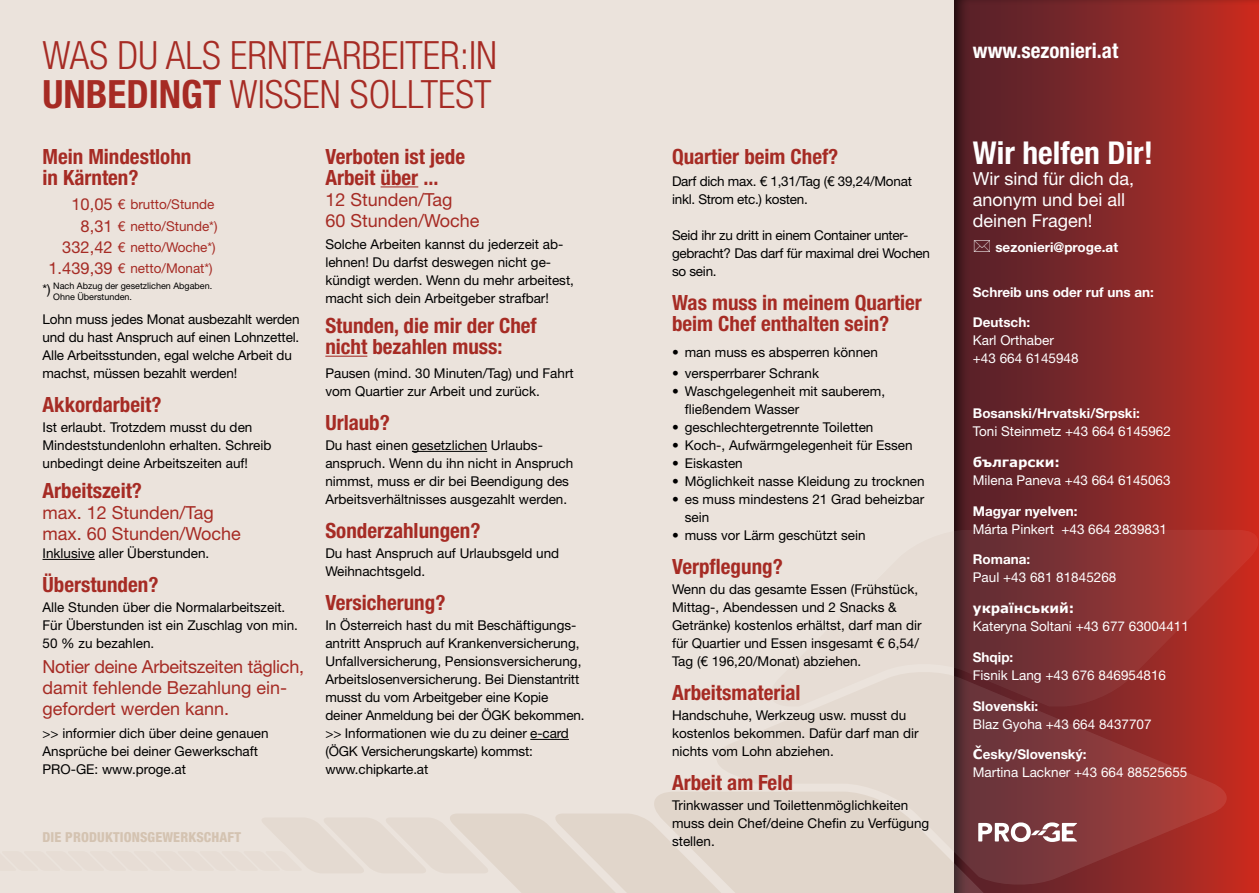
<style>
.page{position:relative;width:1259px;height:893px;background:#ebe3dc}
.page>*{position:absolute;margin:0;border:0;box-sizing:border-box;transform-origin:0 0}
.t1{font:300 condensed 39px/39px "Helvetica Neue LT Std";color:#a62b24}
.t2{font:700 condensed 31.5px "Helvetica Neue LT Std";color:#fff}
.t3{font:700 condensed 21px/21px "Helvetica Neue LT Std";color:#a62b24}
.t4{font:700 condensed 21px "Helvetica Neue LT Std";color:#fff}
.t5{font:18px/21px "Helvetica Neue LT Std";color:#a62b24}
.t6{font:18px/21px "Helvetica Neue LT Std";color:#fff}
.t7{font:800 condensed 13.8px "Helvetica Neue LT Std";letter-spacing:.01em;color:#d4c3b1}
.t8{font:13.5px/18px "Helvetica Neue LT Std";color:#000}
.t9{font:13.5px/18px "Helvetica Neue LT Std";color:#fff}
.t10{font:13.5px/18px "Helvetica Neue LT Std";letter-spacing:-.02em;color:#000}
.t11{font:700 13.5px "Helvetica Neue LT Std";color:#fff}
.t12{font:13.5px "Helvetica Neue LT Std";color:#a62b24}
.t13{font:700 13.5px "Verdana";color:#fff}
.t14{font:9px/10.8px "Helvetica Neue LT Std";color:#000}
.s1{font-weight:700}
.s2{font-size:16.5px}
.s3{font-size:13.5px}
.s4{font-family:"Verdana";font-weight:700}
</style>
<div class="page">
<svg style="left:262px;top:814px;width:390px;height:79px"></svg>
<svg style="left:652px;top:792px;width:301px;height:101px;fill:#e1d6cb"></svg>
<svg style="left:715px;top:673px;width:238px;height:213px;fill:#e4dad1"></svg>
<div style="left:953px;top:0;width:306px;height:893px;background:#000;opacity:.75"></div>
<svg style="left:955px;top:530px;width:304px;height:176px;background:#8e302f"></svg>
<svg style="left:955px;top:670px;width:273px;height:216px;background:#8e3130"></svg>
<svg style="left:955px;top:792px;width:158px;height:101px;background:#7c3f43"></svg>
<hr style="left:43px;top:559px;width:52px;height:1px;background:#000">
<hr style="left:380px;top:186px;width:38px;height:1px;background:#a62b24">
<hr style="left:325px;top:356px;width:42px;height:1px;background:#a62b24">
<hr style="left:412px;top:451px;width:75px;height:1px;background:#000">
<hr style="left:530px;top:739px;width:39px;height:1px;background:#000">
<svg style="left:974px;top:240px;width:16px;height:12px"></svg>
<h1 class="t1" style="left:43px;top:35px;width:456px">WAS DU ALS ERNTEARBEITER:IN<br><span class="s1">UNBEDINGT</span> WISSEN SOLLTEST</h1>
<h3 class="t3" style="left:43px;top:146px;width:150px">Mein Mindestlohn in Kärnten?</h3>
<p class="t12" style="left:71px;top:196px;width:145px"><span class="s2">10,05</span> € brutto/Stunde</p>
<p class="t12" style="left:81px;top:218px;width:138px"><span class="s2">8,31</span> € netto/Stunde*)</p>
<p class="t12" style="left:62px;top:239px;width:155px"><span class="s2">332,42</span> € netto/Woche*)</p>
<p class="t12" style="left:48px;top:260px;width:166px"><span class="s2">1.439,39</span> € netto/Monat*)</p>
<p class="t14" style="left:53px;top:281px;width:161px;text-indent:-11px"><span class="s3">*)</span> Nach Abzug der gesetzlichen Abgaben.<br>Ohne Überstunden.</p>
<p class="t8" style="left:43px;top:310px;width:258px">Lohn muss jedes Monat ausbezahlt werden und du hast Anspruch auf einen Lohnzettel.<br>Alle Arbeitsstunden, egal welche Arbeit du machst, müssen bezahlt werden!</p>
<h3 class="t3" style="left:43px;top:394px;width:120px">Akkordarbeit?</h3>
<p class="t8" style="left:43px;top:418px;width:230px">Ist erlaubt. Trotzdem musst du den<br>Mindeststundenlohn erhalten. Schreib unbedingt deine Arbeitszeiten auf!</p>
<h3 class="t3" style="left:43px;top:480px;width:101px">Arbeitszeit?</h3>
<h3 class="t5" style="left:43px;top:502px;width:200px">max. 12 Stunden/Tag max. 60 Stunden/Woche</h3>
<p class="t8" style="left:43px;top:544px;width:168px">Inklusive aller Überstunden.</p>
<h3 class="t3" style="left:43px;top:574px;width:117px">Überstunden?</h3>
<p class="t8" style="left:43px;top:598px;width:257px">Alle Stunden über die Normalarbeitszeit.<br>Für Überstunden ist ein Zuschlag von min.<br>50 % zu bezahlen.</p>
<h3 class="t5" style="left:43px;top:656px;width:263px">Notier deine Arbeitszeiten täglich, damit fehlende Bezahlung ein&shy;gefordert werden kann.</h3>
<p class="t8" style="left:43px;top:724px;width:228px">&gt;&gt; informier dich über deine genauen<br>Ansprüche bei deiner Gewerkschaft<br>PRO-GE: www.proge.at</p>
<p class="t7" style="left:43px;top:828px;width:200px">DIE PRODUKTIONSGEWERKSCHAFT</p>
<h3 class="t3" style="left:325px;top:146px;width:141px">Verboten ist jede<br>Arbeit über ...</h3>
<h3 class="t5" style="left:325px;top:189px;width:156px">12 Stunden/Tag<br>60 Stunden/Woche</h3>
<p class="t8" style="left:325px;top:235px;width:250px">Solche Arbeiten kannst du jederzeit ab&shy;lehnen! Du darfst deswegen nicht ge&shy;kündigt werden. Wenn du mehr arbeitest, macht sich dein Arbeitgeber strafbar!</p>
<h3 class="t3" style="left:325px;top:315px;width:213px">Stunden, die mir der Chef nicht bezahlen muss:</h3>
<p class="t8" style="left:325px;top:364px;width:250px">Pausen (mind. 30 Minuten/Tag) und Fahrt vom Quartier zur Arbeit und zurück.</p>
<h3 class="t3" style="left:325px;top:412px;width:66px">Urlaub?</h3>
<p class="t8" style="left:325px;top:436px;width:249px">Du hast einen gesetzlichen Urlaubs&shy;anspruch. Wenn du ihn nicht in Anspruch nimmst, muss er dir bei Beendigung des Arbeitsverhältnisses ausgezahlt werden.</p>
<h3 class="t3" style="left:325px;top:520px;width:157px">Sonderzahlungen?</h3>
<p class="t8" style="left:325px;top:544px;width:235px">Du hast Anspruch auf Urlaubsgeld und<br>Weihnachtsgeld.</p>
<h3 class="t3" style="left:325px;top:592px;width:122px">Versicherung?</h3>
<p class="t8" style="left:325px;top:616px;width:261px">In Österreich hast du mit Beschäftigungs&shy;antritt Anspruch auf Krankenversicherung, Unfallversicherung, Pensionsversicherung, Arbeitslosenversicherung. Bei Dienstantritt musst du vom Arbeitgeber eine Kopie deiner Anmeldung bei der ÖGK bekommen. &gt;&gt; Informationen wie du zu deiner e-card (ÖGK Versicherungskarte) kommst: www.chipkarte.at</p>
<h3 class="t3" style="left:672px;top:146px;width:168px">Quartier beim Chef?</h3>
<p class="t10" style="left:672px;top:172px;width:241px">Darf dich max. € 1,31/Tag (€ 39,24/Monat inkl. Strom etc.) kosten.</p>
<p class="t10" style="left:672px;top:226px;width:259px">Seid ihr zu dritt in einem Container unter&shy;gebracht? Das darf für maximal drei Wochen so sein.</p>
<h3 class="t3" style="left:672px;top:292px;width:251px">Was muss in meinem Quartier beim Chef enthalten sein?</h3>
<p class="t8" style="left:672px;top:343px;width:207px">• man muss es absperren können</p>
<p class="t8" style="left:672px;top:364px;width:149px">• versperrbarer Schrank</p>
<p class="t8" style="left:685px;top:382px;width:202px;text-indent:-13px">• Waschgelegenheit mit sauberem, fließendem Wasser</p>
<p class="t8" style="left:672px;top:418px;width:203px">• geschlechtergetrennte Toiletten</p>
<p class="t8" style="left:672px;top:436px;width:242px">• Koch-, Aufwärmgelegenheit für Essen</p>
<p class="t8" style="left:672px;top:454px;width:72px">• Eiskasten</p>
<p class="t8" style="left:672px;top:472px;width:254px">• Möglichkeit nasse Kleidung zu trocknen</p>
<p class="t8" style="left:685px;top:490px;width:241px;text-indent:-13px">• es muss mindestens 21 Grad beheizbar sein</p>
<p class="t8" style="left:672px;top:526px;width:195px">• muss vor Lärm geschützt sein</p>
<h3 class="t3" style="left:672px;top:556px;width:112px">Verpflegung?</h3>
<p class="t8" style="left:672px;top:580px;width:251px">Wenn du das gesamte Essen (Frühstück, Mittag-, Abendessen und 2 Snacks &amp; Getränke) kostenlos erhältst, darf man dir für Quartier und Essen insgesamt € 6,54/ Tag (€ 196,20/Monat) abziehen.</p>
<h3 class="t3" style="left:672px;top:682px;width:130px">Arbeitsmaterial</h3>
<p class="t8" style="left:672px;top:706px;width:248px">Handschuhe, Werkzeug usw. musst du kostenlos bekommen. Dafür darf man dir nichts vom Lohn abziehen.</p>
<h3 class="t3" style="left:672px;top:772px;width:122px">Arbeit am Feld</h3>
<p class="t8" style="left:672px;top:796px;width:259px">Trinkwasser und Toilettenmöglichkeiten muss dein Chef/deine Chefin zu Verfügung stellen.</p>
<h3 class="t4" style="left:973px;top:37px;width:147px">www.sezonieri.at</h3>
<h2 class="t2" style="left:973px;top:134px;width:182px">Wir helfen Dir!</h2>
<h3 class="t6" style="left:973px;top:168px;width:163px">Wir sind für dich da, anonym und bei all deinen Fragen!</h3>
<p class="t11" style="left:995px;top:239px;width:124px">sezonieri@proge.at</p>
<p class="t11" style="left:973px;top:283px;width:183px">Schreib uns oder ruf uns an:</p>
<p class="t11" style="left:973px;top:314px;width:59px">Deutsch:</p>
<p class="t9" style="left:973px;top:331px;width:107px">Karl Orthaber +43 664 6145948</p>
<p class="t11" style="left:973px;top:405px;width:169px">Bosanski/Hrvatski/Srpski:</p>
<p class="t9" style="left:973px;top:422px;width:199px">Toni Steinmetz +43 664 6145962</p>
<p class="t13" style="left:973px;top:452px;width:88px">български:</p>
<p class="t9" style="left:973px;top:471px;width:199px">Milena Paneva +43 664 6145063</p>
<p class="t11" style="left:973px;top:502px;width:106px">Magyar nyelven:</p>
<p class="t9" style="left:973px;top:520px;width:196px">Márta Pinkert +43 664 2839831</p>
<p class="t11" style="left:973px;top:551px;width:59px">Romana:</p>
<p class="t9" style="left:973px;top:568px;width:145px">Paul +43 681 81845268</p>
<p class="t13" style="left:973px;top:599px;width:103px">український:</p>
<p class="t9" style="left:973px;top:617px;width:217px">Kateryna Soltani +43 677 63004411</p>
<p class="t11" style="left:973px;top:649px;width:42px">Shqip:</p>
<p class="t9" style="left:973px;top:666px;width:195px">Fisnik Lang +43 676 846954816</p>
<p class="t11" style="left:973px;top:697px;width:67px">Slovenski:</p>
<p class="t9" style="left:973px;top:715px;width:180px">Blaz Gyoha +43 664 8437707</p>
<p class="t9" style="left:973px;top:745px;width:216px"><span class="s4">Č</span><span class="s1">esky/Slovenský:<br></span>Martina Lackner +43 664 88525655</p>
</div>
